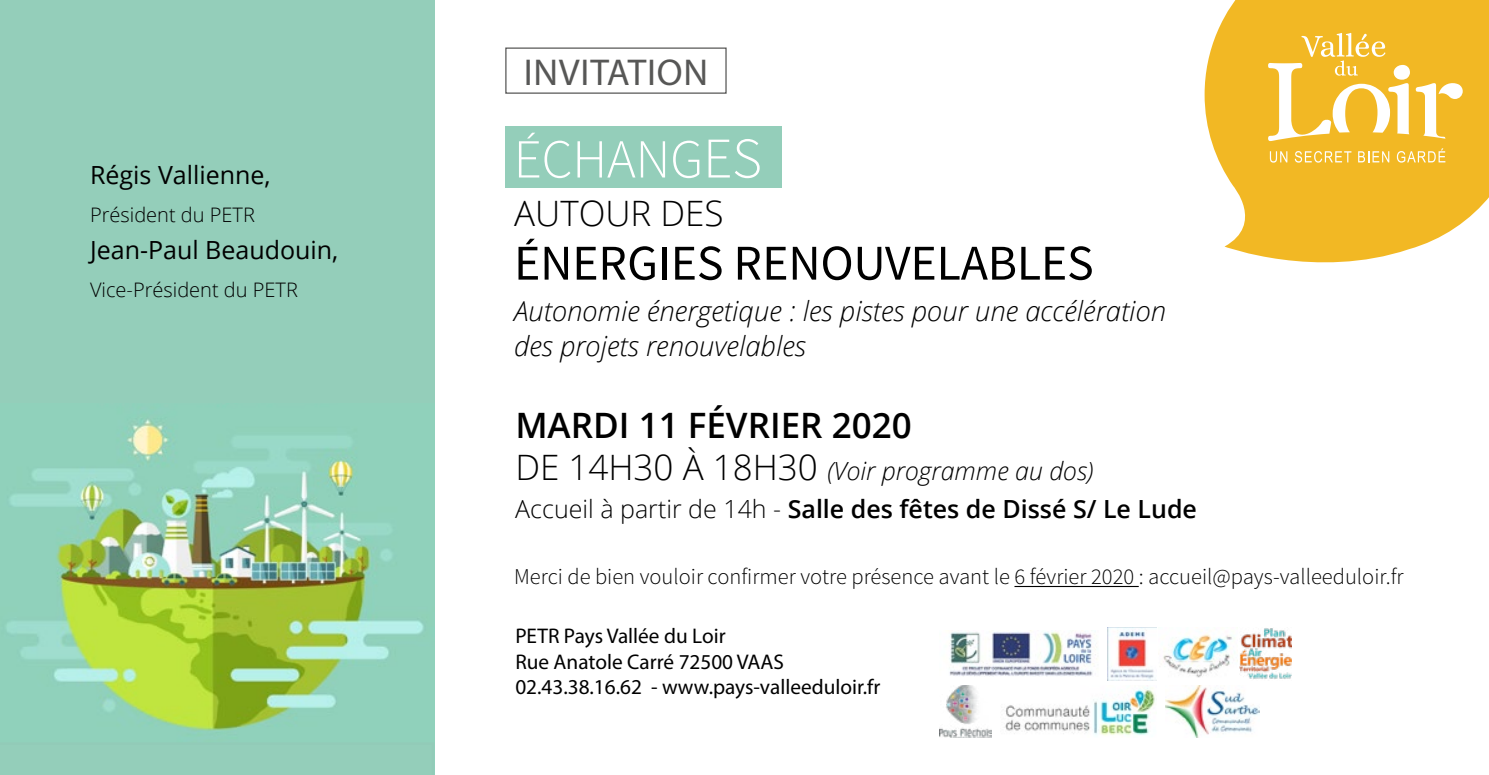
<style>
.page{position:relative;width:1489px;height:775px;background:#fff}
.page>*{position:absolute;margin:0;border:0;box-sizing:border-box;transform-origin:0 0}
.t1{font:300 55px "Source Sans Pro";color:#fff}
.t2{font:50px "Source Sans Pro";color:#000}
.t3{font:37.5px "Myriad Pro";letter-spacing:.02em;color:#575756}
.t4{font:600 35px "Open Sans";color:#000}
.t5{font:300 35px "Open Sans";color:#000}
.t6{font:italic 300 27.5px/35px "Open Sans";color:#000}
.t7{font:600 25px/37.5px "Open Sans";color:#000}
.t8{font:25px "Open Sans";color:#000}
.t9{font:300 22.5px "Source Sans Pro";color:#000}
.t10{font:21.25px/25.5px "Myriad Pro";color:#000}
.t11{font:300 20px "Open Sans";color:#000}
.s1{font-size:57.5px}
.s2{font-weight:300;font-size:35px}
.s3{font-weight:300;font-style:italic}
.s4{font-weight:300}
</style>
<div class="page">
<svg style="left:1204px;top:0;width:284px;height:263px;fill:#f2b824"></svg>
<svg style="left:1415px;top:83px;width:47px;height:56px"></svg>
<svg style="left:1267px;top:33px;width:142px;height:108px"></svg>
<svg style="left:1269px;top:151px;width:18px;height:12px"></svg>
<svg style="left:1294px;top:151px;width:57px;height:12px"></svg>
<svg style="left:1357px;top:151px;width:32px;height:11px"></svg>
<svg style="left:1396px;top:148px;width:49px;height:15px"></svg>
<div style="left:505px;top:126px;width:276px;height:62px;background:#94ceba"></div>
<div style="left:505px;top:48px;width:221px;height:46px;border:1px solid #575756"></div>
<hr style="left:1014px;top:586px;width:124px;height:1px;background:#000">
<img style="left:0;top:402px;width:434px;height:340px">
<div style="left:0;top:742px;width:434px;height:33px;background:#94ceba"></div>
<div style="left:0;top:0;width:434px;height:402px;background:#94ceba"></div>
<img style="left:949px;top:632px;width:148px;height:44px">
<img style="left:1107px;top:627px;width:49px;height:53px">
<img style="left:1163px;top:630px;width:69px;height:48px">
<img style="left:939px;top:685px;width:52px;height:53px">
<img style="left:1239px;top:628px;width:52px;height:51px">
<img style="left:1004px;top:687px;width:151px;height:49px">
<img style="left:1165px;top:685px;width:94px;height:53px">
<p class="t8" style="left:90px;top:158px;width:182px">Régis Vallienne,</p>
<p class="t11" style="left:90px;top:201px;width:166px">Président du PETR</p>
<p class="t8" style="left:90px;top:233px;width:250px">Jean-Paul Beaudouin,</p>
<p class="t11" style="left:90px;top:276px;width:209px">Vice-Président du PETR</p>
<h3 class="t3" style="left:523px;top:49px;width:186px">INVITATION</h3>
<h1 class="t1" style="left:513px;top:126px;width:249px">ÉCHANG<span class="s1">ES</span></h1>
<h3 class="t5" style="left:514px;top:189px;width:211px">AUTOUR DES</h3>
<h2 class="t2" style="left:514px;top:232px;width:581px">ÉNERGIES RENOUVELABLES</h2>
<p class="t6" style="left:514px;top:292px;width:653px">Autonomie énergetique : les pistes pour une accélération des projets renouvelables</p>
<h3 class="t4" style="left:515px;top:401px;width:398px">MARDI 11 FÉVRIER 2020</h3>
<p class="t7" style="left:515px;top:452px;width:683px"><span class="s2">DE 14H30 À 18H30</span> <span class="s3">(Voir programme au dos)<br></span><span class="s4">Accueil à partir de 14h -</span> Salle des fêtes de Dissé S/ Le Lude</p>
<p class="t9" style="left:514px;top:563px;width:891px">Merci de bien vouloir confirmer votre présence avant le 6 février 2020 : accueil@pays-valleeduloir.fr</p>
<p class="t10" style="left:515px;top:623px;width:366px">PETR Pays Vallée du Loir<br>Rue Anatole Carré 72500 VAAS<br>02.43.38.16.62 - www.pays-valleeduloir.fr</p>
</div>
